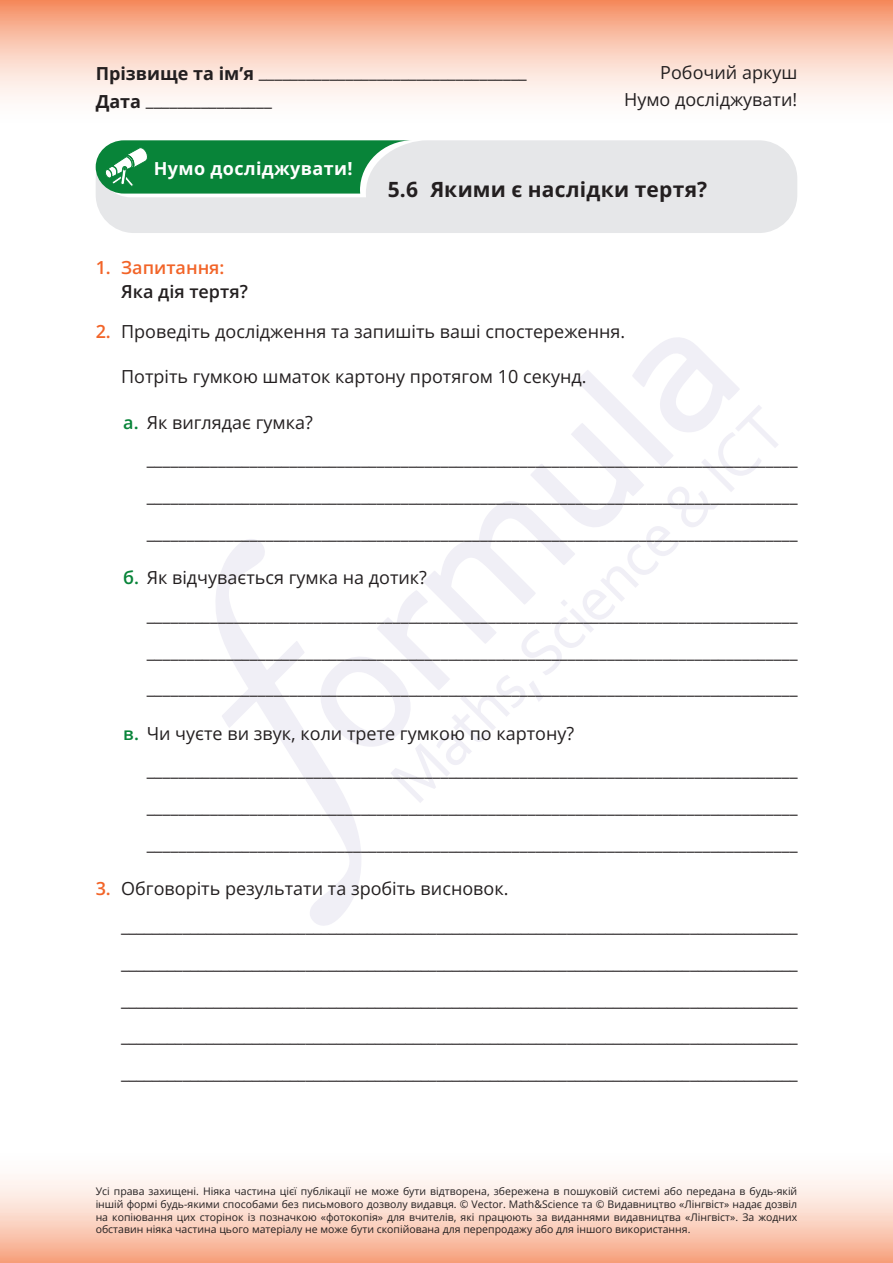
<style>
.page{position:relative;width:893px;height:1263px;background:#fff}
.page>*{position:absolute;margin:0;border:0;box-sizing:border-box;transform-origin:0 0}
.t1{font:700 21px "Open Sans";letter-spacing:.01em;color:#231f20}
.t2{font:18px/36.8px "Open Sans";color:#231f20}
.t3{font:700 18px "Open Sans";letter-spacing:.02em;color:#fff}
.t4{font:600 18px "Open Sans";color:#f26428}
.t5{font:600 18px "Open Sans";color:#231f20}
.t6{font:10.5px/12.6px "Open Sans";color:#231f20;text-align:justify}
.s1{font-weight:700}
.s2{font-weight:600;color:#f26428}
.s3{font-weight:600;color:#088439}
</style>
<div class="page">
<svg style="left:0;top:0;width:893px;height:100px"></svg>
<svg style="left:0;top:1175px;width:893px;height:88px"></svg>
<div style="left:96px;top:140px;width:701px;height:93px;background:#e6e7e9"></div>
<svg style="left:96px;top:140px;width:316px;height:54px"></svg>
<svg style="left:216px;top:539px;width:145px;height:387px"></svg>
<svg style="left:320px;top:337px;width:458px;height:466px"></svg>
<p class="t2" style="left:96px;top:57px;width:433px;line-height:27.8px"><span class="s1">Прізвище та ім’я</span> __________________________________<br><span class="s1">Дата</span> ________________</p>
<p class="t2" style="left:624px;top:59px;width:175px;line-height:27px;text-align:right">Робочий аркуш<br>Нумо досліджувати!</p>
<p class="t3" style="left:154px;top:156px;width:200px">Нумо досліджувати!</p>
<p class="t1" style="left:388px;top:175px;width:321px">5.6 Якими є наслідки тертя?</p>
<p class="t4" style="left:96px;top:255px;width:130px">1. Запитання:</p>
<p class="t5" style="left:121px;top:279px;width:128px">Яка дія тертя?</p>
<p class="t2" style="left:96px;top:313px;width:531px"><span class="s2">2.</span> Проведіть дослідження та запишіть ваші спостереження.</p>
<p class="t2" style="left:121px;top:358px;width:467px">Потріть гумкою шматок картону протягом 10 секунд.</p>
<p class="t2" style="left:147px;top:403px;width:652px;text-indent:-23px"><span class="s3">а.</span> Як виглядає гумка? __________________________________________________________________________________ __________________________________________________________________________________ __________________________________________________________________________________</p>
<p class="t2" style="left:147px;top:559px;width:652px;text-indent:-23px"><span class="s3">б.</span> Як відчувається гумка на дотик? __________________________________________________________________________________ __________________________________________________________________________________ __________________________________________________________________________________</p>
<p class="t2" style="left:147px;top:714px;width:652px;text-indent:-23px"><span class="s3">в.</span> Чи чуєте ви звук, коли трете гумкою по картону? __________________________________________________________________________________ __________________________________________________________________________________ __________________________________________________________________________________</p>
<p class="t2" style="left:121px;top:870px;width:678px;text-indent:-26px"><span class="s2">3.</span> Обговоріть результати та зробіть висновок. ________________________________________________________________________________________ ________________________________________________________________________________________ ________________________________________________________________________________________ ________________________________________________________________________________________ ________________________________________________________________________________________</p>
<p class="t6" style="left:96px;top:1185px;width:703px">Усі права захищені. Ніяка частина цієї публікації не може бути відтворена, збережена в пошуковій системі або передана в будь-якій іншій формі будь-якими способами без письмового дозволу видавця. © Vector. Math&amp;Science та © Видавництво «Лінгвіст» надає дозвіл на копіювання цих сторінок із позначкою «фотокопія» для вчителів, які працюють за виданнями видавництва «Лінгвіст». За жодних обставин ніяка частина цього матеріалу не може бути скопійована для перепродажу або для іншого використання.</p>
</div>
